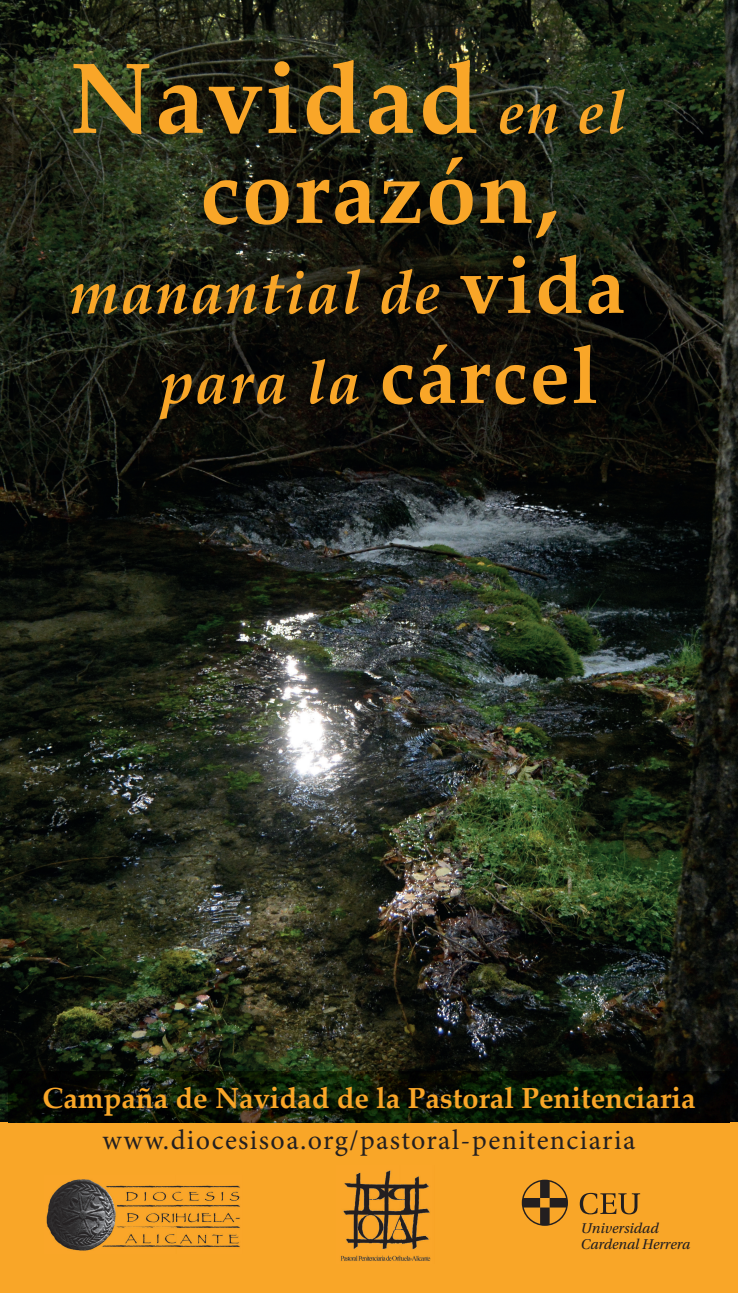
<style>
.page{position:relative;width:738px;height:1293px;background:#fff}
.page>*{position:absolute;margin:0;border:0;box-sizing:border-box;transform-origin:0 0}
.t1{font:700 100px "Palatino Linotype";letter-spacing:.025em;color:#f9a628}
.t2{font:700 90px "Palatino Linotype";letter-spacing:.025em;color:#f9a628}
.t3{font:italic 700 60px/90px "Palatino Linotype";letter-spacing:.025em;color:#f9a628}
.t4{font:700 29px "Palatino Linotype";color:#f9a628}
.t5{font:28px "Minion Pro";letter-spacing:.05em;color:#231f20}
.t6{font:italic 14.9px/15.7px "Utopia Std";letter-spacing:-.005em;color:#231f20}
.s1{font-style:italic;font-size:60px}
.s2{font-style:normal;font-size:80px}
</style>
<div class="page">
<img style="left:0;top:0;width:737px;height:1123px">
<div style="left:0;top:1123px;width:737px;height:170px;background:#f9a628"></div>
<img style="left:9px;top:1071px;width:720px;height:52px">
<img style="left:46px;top:1179px;width:194px;height:72px">
<img style="left:340px;top:1170px;width:91px;height:91px">
<svg style="left:579px;top:1193px;width:60px;height:21px"></svg>
<svg style="left:521px;top:1179px;width:46px;height:46px"></svg>
<h1 class="t1" style="left:69px;top:28px;width:557px">Navidad <span class="s1">en el</span></h1>
<h2 class="t2" style="left:200px;top:128px;width:359px">corazón,</h2>
<h3 class="t3" style="left:160px;top:245px;width:466px;text-indent:-91px">manantial de <span class="s2">vida </span>para la <span class="s2">cárcel</span></h3>
<p class="t4" style="left:42px;top:1077px;width:654px">Campaña de Navidad de la Pastoral Penitenciaria</p>
<p class="t5" style="left:102px;top:1123px;width:534px">www.diocesisoa.org/pastoral-penitenciaria</p>
<p class="t6" style="left:580px;top:1221px;width:111px">Universidad<br>Cardenal Herrera</p>
</div>
